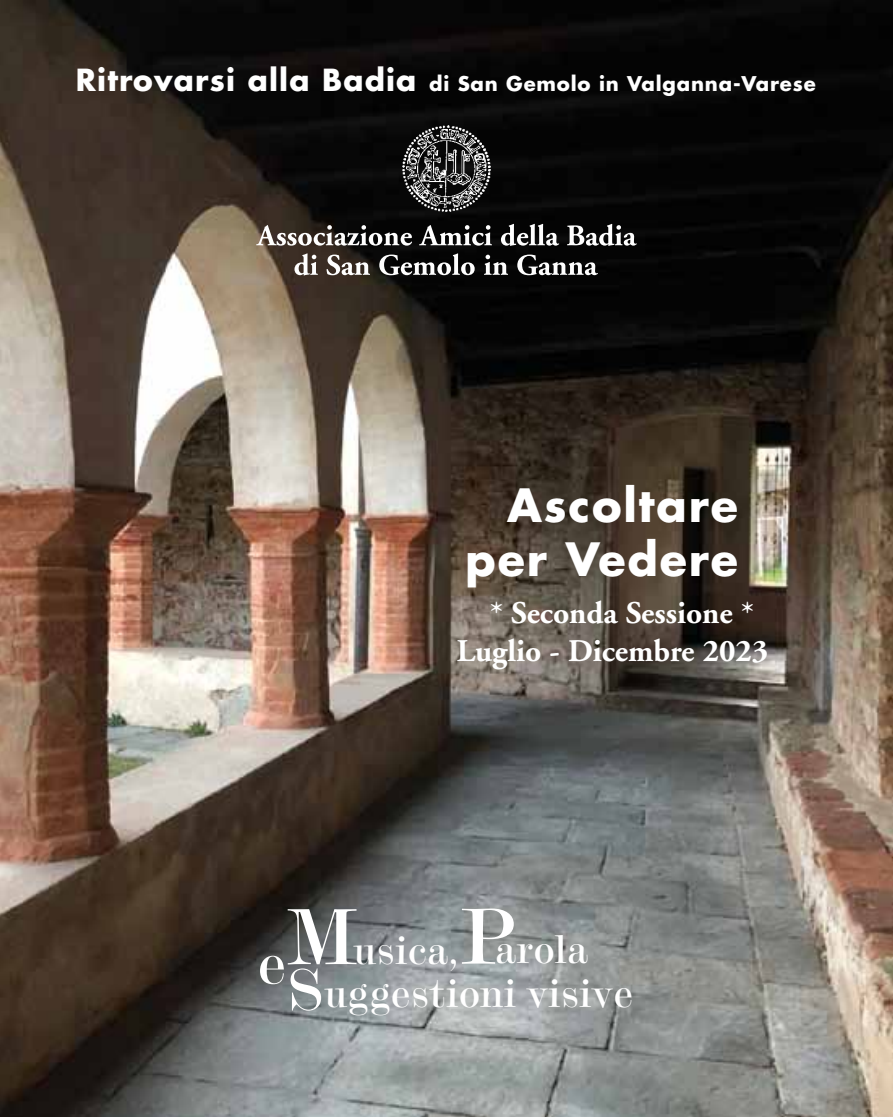
<style>
.page{position:relative;width:893px;height:1117px;background:#fff}
.page>*{position:absolute;margin:0;border:0;box-sizing:border-box;transform-origin:0 0}
.t1{font:700 44.55px/53.6px "Futura";letter-spacing:.04em;color:#fff;text-align:right}
.t2{font:40.95px/43.9px "Modern 20 BT Roman B";color:#fff}
.t3{font:700 31.5px/37.8px "Adobe Garamond";color:#fff;text-align:center}
.t4{font:700 19.8px "Futura";letter-spacing:.04em;color:#fff}
.s1{font-size:29.7px}
.s2{font-size:59.85px}
.s3{font-size:82.12px}
</style>
<div class="page">
<img style="left:0;top:0;width:893px;height:1116px">
<img style="left:401px;top:123px;width:91px;height:88px">
<svg style="left:294px;top:253px;width:304px;height:22px"></svg>
<svg style="left:256px;top:224px;width:381px;height:22px"></svg>
<p class="t4" style="left:76px;top:70px;width:741px"><span class="s1">Ritrovarsi alla Badia</span> di San Gemolo in Valganna-Varese</p>
<h1 class="t1" style="left:466px;top:478px;width:274px">Ascoltare per Vedere</h1>
<h3 class="t3" style="left:457px;top:594px;width:313px">* Seconda Sessione *<br>Luglio - Dicembre 2023</h3>
<h2 class="t2" style="left:286px;top:926px;width:349px;text-indent:-28px"><span class="s2">e</span><span class="s3">M P</span>arola<br><span class="s2">S</span>uggestioni visive</h2>
<h2 class="t2" style="left:354px;top:926px;width:107px">usica,</h2>
</div>
